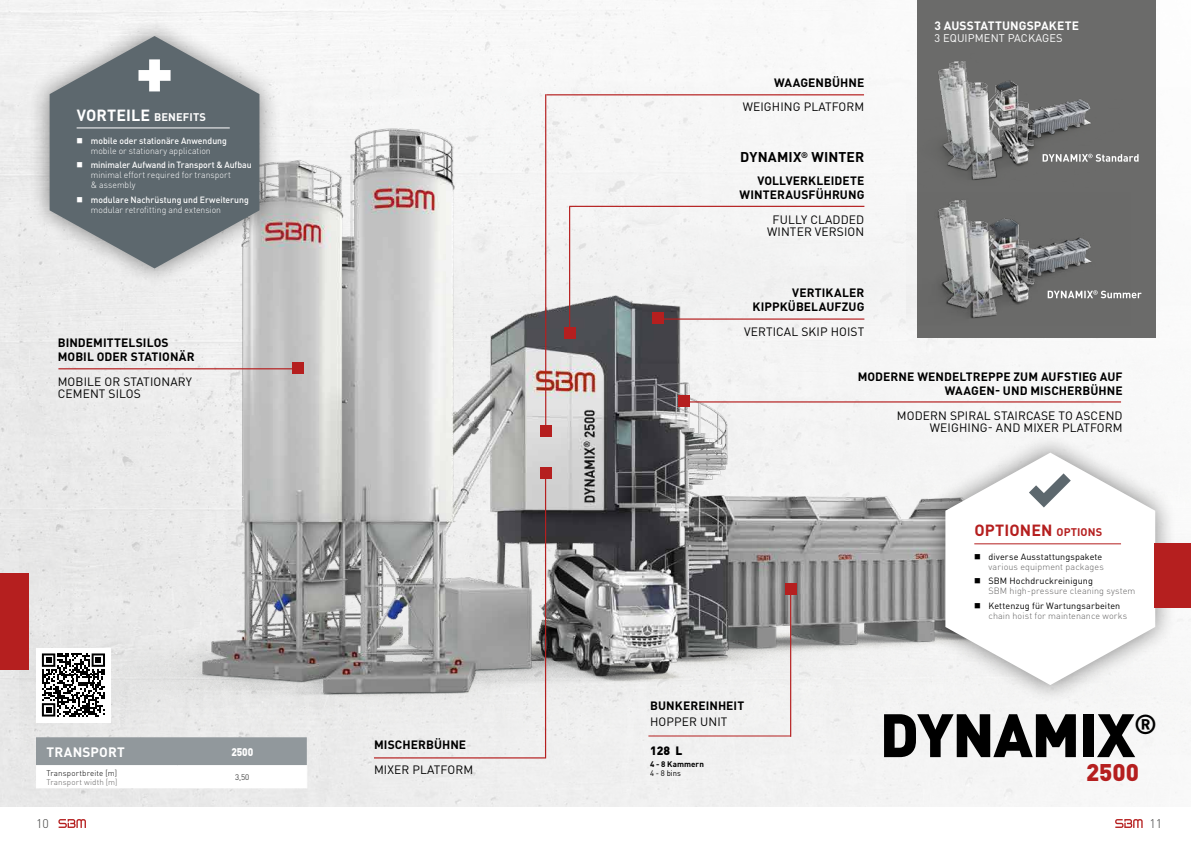
<style>
.page{position:relative;width:1191px;height:842px;background:#fff}
.page>*{position:absolute;margin:0;border:0;box-sizing:border-box;transform-origin:0 0}
.t1{font:900 60.2px "DIN Pro";letter-spacing:-.02em;color:#000}
.t2{font:700 27.1px "DIN Pro";color:#000}
.t3{font:900 23.8px "DIN Pro";color:#b51f1f}
.t4{font:700 16px "DIN Pro";letter-spacing:.01em;color:#fff}
.t5{font:700 16px "DIN Pro";letter-spacing:.01em;color:#b51f1f}
.t6{font:700 14px "DIN Pro";letter-spacing:.01em;color:#000}
.t7{font:700 13.5px "DIN Pro";letter-spacing:.015em;color:#fff}
.t8{font:300 12.4px "DIN Pro";color:#3c3c3b}
.t9{font:700 12px/14px "DIN Pro";letter-spacing:.005em;color:#000;text-align:right}
.t10{font:12px/12.6px "DIN Pro";letter-spacing:.01em;color:#000;text-align:center}
.t11{font:700 12px "DIN Pro";letter-spacing:.01em;color:#fff}
.t12{font:900 12px "DIN Pro";color:#000}
.t13{font:11px "DIN Pro";letter-spacing:.01em;color:#fff}
.t14{font:900 11px "DIN Pro";color:#fff;scale:.9 1}
.t15{font:300 9px/10px "DIN Pro";color:#fff;scale:.96 1}
.t16{font:500 9px "DIN Pro";color:#fff;scale:.96 1}
.t17{font:300 9px "DIN Pro";letter-spacing:.01em;color:#646363}
.t18{font:9px "DIN Pro";letter-spacing:.01em;color:#000}
.t19{font:300 8px "DIN Pro";letter-spacing:.015em;color:#000}
.t20{font:300 8px "DIN Pro";letter-spacing:.02em;color:#646363}
.t21{font:700 8px "DIN Pro";letter-spacing:.01em;color:#000}
.t22{font:8px "DIN Pro";color:#000;scale:.96 1}
.s1{font-size:11px}
</style>
<div class="page">
<img style="left:0;top:0;width:1177px;height:806px">
<svg style="left:58px;top:819px;width:28px;height:9px"></svg>
<svg style="left:1115px;top:819px;width:27px;height:9px"></svg>
<img style="left:20px;top:87px;width:1171px;height:668px">
<svg style="left:36px;top:737px;width:271px;height:51px"></svg>
<hr style="left:36px;top:765px;width:142px;height:1px;background:#fff">
<hr style="left:178px;top:765px;width:129px;height:1px;background:#fff">
<div style="left:917px;top:0;width:238px;height:338px;background:#6b6b6a"></div>
<img style="left:907px;top:192px;width:8px;height:134px">
<img style="left:915px;top:192px;width:224px;height:134px">
<img style="left:907px;top:54px;width:184px;height:133px">
<div style="left:0;top:573px;width:28px;height:96px;background:#b51f1f"></div>
<div style="left:923px;top:433px;width:253px;height:272px;background:#000;opacity:.49"></div>
<svg style="left:945px;top:453px;width:210px;height:232px"></svg>
<svg style="left:1029px;top:473px;width:41px;height:34px"></svg>
<div style="left:1155px;top:543px;width:36px;height:65px;background:#b51f1f"></div>
<div style="left:28px;top:17px;width:253px;height:271px;background:#000;opacity:.49"></div>
<svg style="left:50px;top:36px;width:209px;height:232px;background:#7e878b"></svg>
<hr style="left:77px;top:127px;width:153px;height:1px;background:#fff">
<svg style="left:138px;top:59px;width:33px;height:32px"></svg>
<hr style="left:974px;top:543px;width:147px;height:1px;background:#b51f1f">
<hr style="left:374px;top:757px;width:171px;height:1px;background:#b51f1f">
<hr style="left:545px;top:475px;width:1px;height:283px;background:#b51f1f">
<div style="left:540px;top:467px;width:12px;height:12px;background:#b51f1f"></div>
<hr style="left:58px;top:368px;width:240px;height:1px;background:#b51f1f">
<div style="left:292px;top:362px;width:12px;height:12px;background:#b51f1f"></div>
<hr style="left:648px;top:735px;width:142px;height:1px;background:#b51f1f">
<hr style="left:546px;top:94px;width:318px;height:1px;background:#b51f1f">
<hr style="left:545px;top:94px;width:1px;height:335px;background:#b51f1f">
<div style="left:540px;top:425px;width:12px;height:12px;background:#b51f1f"></div>
<hr style="left:569px;top:206px;width:295px;height:1px;background:#b51f1f">
<hr style="left:569px;top:206px;width:1px;height:125px;background:#b51f1f">
<div style="left:564px;top:327px;width:12px;height:12px;background:#b51f1f"></div>
<hr style="left:658px;top:318px;width:206px;height:2px;background:#b51f1f">
<div style="left:652px;top:313px;width:12px;height:11px;background:#b51f1f"></div>
<hr style="left:790px;top:591px;width:1px;height:146px;background:#b51f1f">
<div style="left:785px;top:583px;width:12px;height:12px;background:#b51f1f"></div>
<svg style="left:1042px;top:154px;width:96px;height:8px"></svg>
<svg style="left:1047px;top:290px;width:94px;height:8px"></svg>
<hr style="left:683px;top:401px;width:438px;height:1px;background:#b51f1f">
<div style="left:678px;top:395px;width:11px;height:12px;background:#b51f1f"></div>
<div style="left:36px;top:648px;width:74px;height:74px;background:#fff"></div>
<svg style="left:42px;top:653px;width:63px;height:63px"></svg>
<svg style="left:975px;top:554px;width:5px;height:5px"></svg>
<svg style="left:975px;top:578px;width:5px;height:6px"></svg>
<svg style="left:975px;top:603px;width:5px;height:5px"></svg>
<svg style="left:77px;top:138px;width:5px;height:6px"></svg>
<svg style="left:77px;top:163px;width:5px;height:5px"></svg>
<svg style="left:77px;top:197px;width:5px;height:5px"></svg>
<h3 class="t4" style="left:77px;top:104px;width:131px">VORTEILE <span class="s1">BENEFITS</span></h3>
<p class="t16" style="left:91px;top:135px;width:143px">mobile oder stationäre Anwendung</p>
<p class="t15" style="left:91px;top:146px;width:126px">mobile or stationary application</p>
<p class="t16" style="left:91px;top:159px;width:169px">minimaler Aufwand in Transport &amp; Aufbau</p>
<p class="t15" style="left:91px;top:170px;width:147px">minimal effort required for transport &amp; assembly</p>
<p class="t16" style="left:91px;top:193px;width:166px">modulare Nachrüstung und Erweiterung</p>
<p class="t15" style="left:91px;top:204px;width:137px">modular retrofitting and extension</p>
<p class="t9" style="left:774px;top:75px;width:92px">WAAGENBÜHNE</p>
<p class="t10" style="left:742px;top:100px;width:123px">WEIGHING PLATFORM</p>
<p class="t6" style="left:740px;top:148px;width:126px">DYNAMIX<sup>®</sup> WINTER</p>
<p class="t9" style="left:739px;top:173px;width:126px">VOLLVERKLEIDETE<br>WINTERAUSFÜHRUNG</p>
<p class="t10" style="left:767px;top:213px;width:99px">FULLY CLADDED<br>WINTER VERSION</p>
<p class="t9" style="left:752px;top:285px;width:113px">VERTIKALER<br>KIPPKÜBELAUFZUG</p>
<p class="t10" style="left:744px;top:324px;width:122px">VERTICAL SKIP HOIST</p>
<p class="t11" style="left:934px;top:18px;width:146px">3 AUSSTATTUNGSPAKETE</p>
<p class="t13" style="left:934px;top:31px;width:129px">3 EQUIPMENT PACKAGES</p>
<p class="t9" style="left:58px;top:335px;width:138px;text-align:left">BINDEMITTELSILOS<br>MOBIL ODER STATIONÄR</p>
<p class="t10" style="left:58px;top:375px;width:136px;text-align:left">MOBILE OR STATIONARY<br>CEMENT SILOS</p>
<p class="t9" style="left:857px;top:369px;width:266px">MODERNE WENDELTREPPE ZUM AUFSTIEG AUF<br>WAAGEN- UND MISCHERBÜHNE</p>
<p class="t10" style="left:896px;top:409px;width:227px;text-align:right">MODERN SPIRAL STAIRCASE TO ASCEND<br>WEIGHING- AND MIXER PLATFORM</p>
<h3 class="t5" style="left:974px;top:520px;width:129px">OPTIONEN <span class="s1">OPTIONS</span></h3>
<p class="t7" style="left:47px;top:742px;width:80px">TRANSPORT</p>
<p class="t14" style="left:231px;top:744px;width:26px">2500</p>
<p class="t19" style="left:46px;top:767px;width:72px">Transportbreite [m]</p>
<p class="t20" style="left:46px;top:776px;width:73px">Transport width [m]</p>
<p class="t19" style="left:235px;top:772px;width:16px">3,50</p>
<p class="t9" style="left:374px;top:738px;width:94px">MISCHERBÜHNE</p>
<p class="t10" style="left:374px;top:763px;width:101px">MIXER PLATFORM</p>
<p class="t9" style="left:650px;top:698px;width:96px">BUNKEREINHEIT</p>
<p class="t10" style="left:650px;top:715px;width:79px">HOPPER UNIT</p>
<p class="t12" style="left:650px;top:742px;width:34px">128 L</p>
<p class="t21" style="left:650px;top:759px;width:55px">4 - 8 Kammern</p>
<p class="t22" style="left:650px;top:768px;width:34px">4 - 8 bins</p>
<p class="t18" style="left:988px;top:551px;width:115px">diverse Ausstattungspakete</p>
<p class="t17" style="left:988px;top:561px;width:117px">various equipment packages</p>
<p class="t18" style="left:988px;top:575px;width:106px">SBM Hochdruckreinigung</p>
<p class="t17" style="left:988px;top:585px;width:148px">SBM high-pressure cleaning system</p>
<p class="t18" style="left:988px;top:599px;width:133px">Kettenzug für Wartungsarbeiten</p>
<p class="t17" style="left:988px;top:609px;width:140px">chain hoist for maintenance works</p>
<h1 class="t1" style="left:879px;top:694px;width:257px">DYNAMIX</h1>
<h2 class="t2" style="left:1134px;top:706px;width:24px">®</h2>
<h3 class="t3" style="left:1086px;top:757px;width:55px">2500</h3>
<p class="t8" style="left:36px;top:815px;width:14px">10</p>
<p class="t8" style="left:1149px;top:815px;width:14px">11</p>
</div>
